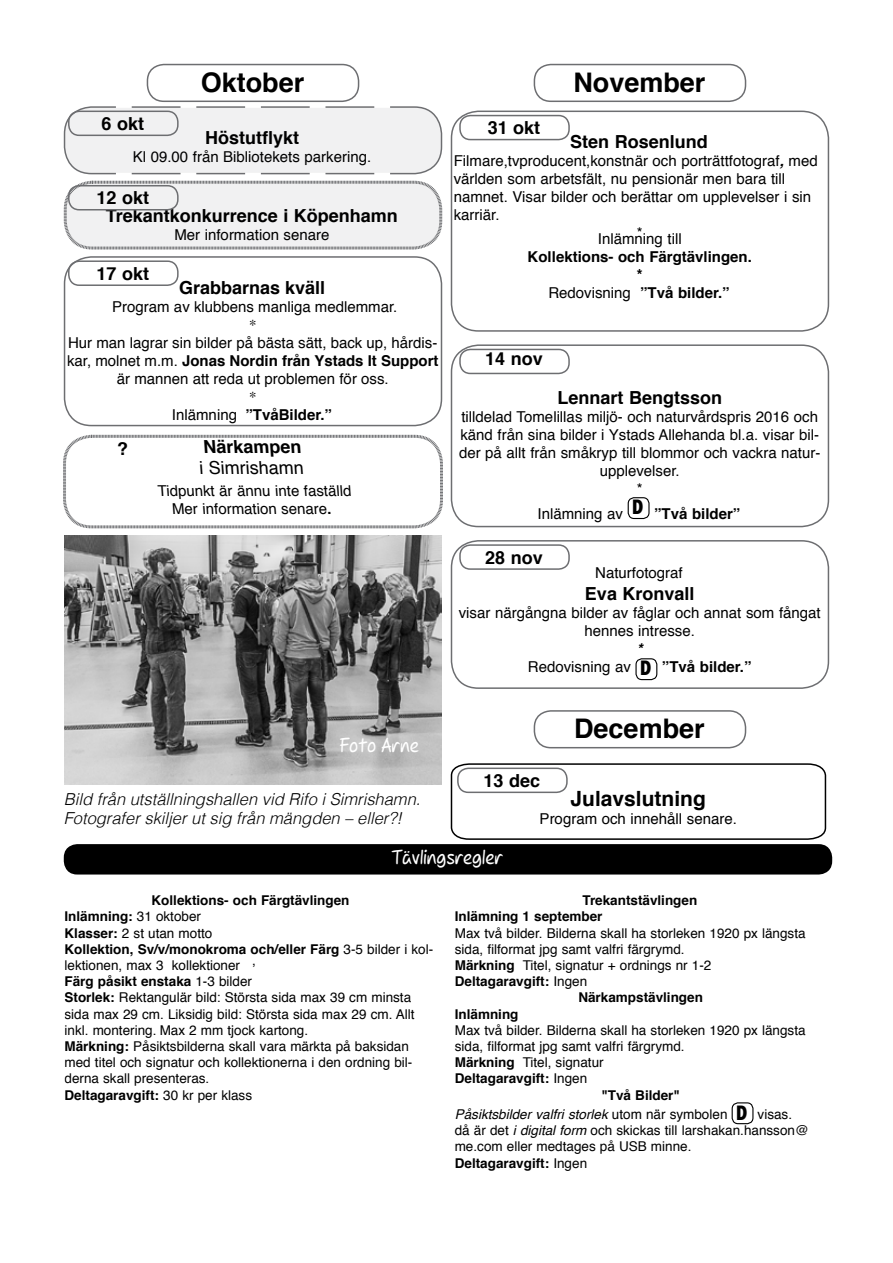
<style>
.page{position:relative;width:893px;height:1263px;background:#fff}
.page>*{position:absolute;margin:0;border:0;box-sizing:border-box;transform-origin:0 0}
.t1{font:700 27px "Helvetica";color:#000}
.t2{font:700 21px "Helvetica";color:#000}
.t3{font:700 18px "Helvetica";color:#000}
.t4{font:18px "Dupree";color:#fff}
.t5{font:18px "Helvetica";color:#000}
.t6{font:italic 300 16.5px/19.8px "Helvetica";color:#000}
.t7{font:15px/18px "Helvetica";color:#000;text-align:center}
.t8{font:700 15px/18px "Helvetica";color:#000;text-align:center}
.t9{font:15px "Times";color:#000}
.t10{font:13.5px/16.2px "Helvetica";color:#000}
.t11{font:700 13.5px/16.2px "Helvetica";color:#000}
.s1{font-weight:700}
.s2{font-weight:400}
.s3{font-weight:700;font-style:italic}
.s4{font-family:"Abadi";font-weight:800;font-stretch:condensed;font-size:21px}
.s5{font-style:italic}
</style>
<div class="page">
<div style="left:534px;top:64px;width:212px;height:38px;border:2px solid #6d6e71;border-radius:16px"></div>
<div style="left:628px;top:497px;width:22px;height:22px;border:1px solid #000;border-radius:6px"></div>
<div style="left:451px;top:344px;width:378px;height:183px;border:2px solid #6d6e71;border-radius:27px"></div>
<div style="left:459px;top:349px;width:111px;height:25px;border:2px solid #6d6e71;border-radius:10px"></div>
<div style="left:64px;top:844px;width:768px;height:30px;background:#000;border-radius:13px"></div>
<div style="left:635px;top:658px;width:22px;height:22px;border:1px solid #000;border-radius:6px"></div>
<div style="left:451px;top:540px;width:378px;height:149px;border:2px solid #6d6e71;border-radius:27px"></div>
<div style="left:459px;top:544px;width:111px;height:26px;border:2px solid #6d6e71;border-radius:10px"></div>
<div style="left:534px;top:710px;width:212px;height:38px;border:2px solid #6d6e71;border-radius:16px"></div>
<div style="left:451px;top:111px;width:378px;height:221px;border:2px solid #6d6e71;border-radius:27px"></div>
<div style="left:459px;top:115px;width:111px;height:25px;border:2px solid #6d6e71;border-radius:10px"></div>
<svg style="left:63px;top:434px;width:380px;height:95px"></svg>
<svg style="left:450px;top:763px;width:377px;height:77px"></svg>
<div style="left:457px;top:767px;width:111px;height:26px;border:2px solid #6d6e71;border-radius:10px"></div>
<div style="left:64px;top:256px;width:378px;height:170px;border:2px solid #6d6e71;border-radius:27px"></div>
<div style="left:68px;top:260px;width:111px;height:26px;border:2px solid #6d6e71;border-radius:10px"></div>
<div style="left:147px;top:64px;width:212px;height:38px;border:2px solid #6d6e71;border-radius:16px"></div>
<svg style="left:63px;top:106px;width:380px;height:144px"></svg>
<div style="left:732px;top:1102px;width:21px;height:22px;border:1px solid #000;border-radius:6px"></div>
<div style="left:63px;top:877px;width:765px;height:315px;border:2px solid #fff;border-radius:18px"></div>
<img style="left:64px;top:536px;width:378px;height:248px">
<div style="left:68px;top:111px;width:111px;height:25px;border:2px solid #6d6e71;border-radius:10px"></div>
<h1 class="t1" style="left:201px;top:60px;width:105px">Oktober</h1>
<p class="t3" style="left:102px;top:109px;width:44px">6 okt</p>
<p class="t3" style="left:205px;top:124px;width:95px">Höstutflykt</p>
<p class="t7" style="left:133px;top:149px;width:240px">Kl 09.00 från Bibliotekets parkering.</p>
<p class="t3" style="left:97px;top:184px;width:54px">12 okt</p>
<p class="t3" style="left:106px;top:202px;width:294px">Trekantkonkurrence i Köpenhamn</p>
<p class="t7" style="left:174px;top:227px;width:157px">Mer information senare</p>
<p class="t3" style="left:97px;top:259px;width:54px">17 okt</p>
<p class="t3" style="left:179px;top:273px;width:148px">Grabbarnas kväll</p>
<p class="t7" style="left:112px;top:298px;width:287px">Program av klubbens manliga medlemmar.</p>
<p class="t9" style="left:249px;top:311px;width:9px">*</p>
<p class="t7" style="left:67px;top:334px;width:373px">Hur man lagrar sin bilder på bästa sätt, back up, hårdis&shy;kar, molnet m.m. <span class="s1">Jonas Nordin från Ystads It Support </span>är mannen att reda ut problemen för oss.</p>
<p class="t9" style="left:249px;top:383px;width:9px">*</p>
<p class="t8" style="left:172px;top:406px;width:162px"><span class="s2">Inlämning</span> ”TvåBilder.”</p>
<p class="t3" style="left:117px;top:434px;width:12px">?</p>
<p class="t3" style="left:204px;top:432px;width:102px">Närkampen</p>
<p class="t5" style="left:200px;top:454px;width:108px">i Simrishamn</p>
<p class="t7" style="left:158px;top:482px;width:197px">Tidpunkt är ännu inte faställd<br>Mer information senare<span class="s1">.</span></p>
<h1 class="t1" style="left:573px;top:60px;width:134px">November</h1>
<p class="t3" style="left:488px;top:113px;width:54px">31 okt</p>
<p class="t3" style="left:570px;top:127px;width:139px">Sten Rosenlund</p>
<p class="t7" style="left:454px;top:152px;width:365px">Filmare,tvproducent,konstnär och porträttfotograf<span class="s3">,</span> med</p>
<p class="t7" style="left:454px;top:170px;width:333px">världen som arbetsfält, nu pensionär men bara till</p>
<p class="t7" style="left:454px;top:188px;width:359px">namnet. Visar bilder och berättar om upplevelser i sin</p>
<p class="t7" style="left:454px;top:206px;width:47px">karriär.</p>
<p class="t7" style="left:637px;top:224px;width:7px">*</p>
<p class="t7" style="left:598px;top:230px;width:85px">Inlämning till</p>
<p class="t8" style="left:528px;top:247px;width:226px">Kollektions- och Färgtävlingen. *<br><span class="s2">Redovisning</span> ”Två bilder.”</p>
<p class="t3" style="left:485px;top:344px;width:59px">14 nov</p>
<p class="t3" style="left:557px;top:383px;width:166px">Lennart Bengtsson</p>
<p class="t7" style="left:459px;top:408px;width:363px">tilldelad Tomelillas miljö- och naturvårdspris 2016 och känd från sina bilder i Ystads Allehanda bl.a. visar bil&shy;der på allt från småkryp till blommor och vackra natur&shy;upplevelser.<br>*</p>
<p class="t7" style="left:538px;top:505px;width:204px">Inlämning av <sup>D</sup> <span class="s1">”Två bilder”</span></p>
<p class="t3" style="left:485px;top:543px;width:59px">28 nov</p>
<p class="t7" style="left:595px;top:564px;width:89px">Naturfotograf</p>
<p class="t3" style="left:585px;top:579px;width:111px">Eva Kronvall</p>
<p class="t7" style="left:459px;top:604px;width:363px">visar närgångna bilder av fåglar och annat som fångat hennes intresse.</p>
<p class="t7" style="left:528px;top:640px;width:225px"><span class="s3">*<br></span>Redovisning av <span class="s4">D</span> <span class="s1">”Två bilder.”</span></p>
<p class="t4" style="left:340px;top:734px;width:81px">Foto Arne</p>
<p class="t6" style="left:64px;top:788px;width:358px">Bild från utställningshallen vid Rifo i Simrishamn.<br>Fotografer skiljer ut sig från mängden – eller?!</p>
<p class="t3" style="left:484px;top:766px;width:58px">13 dec</p>
<h1 class="t1" style="left:574px;top:707px;width:132px">December</h1>
<h2 class="t2" style="left:571px;top:781px;width:137px">Julavslutning</h2>
<p class="t7" style="left:540px;top:810px;width:199px">Program och innehåll senare.</p>
<p class="t4" style="left:392px;top:846px;width:113px">Tävlingsregler</p>
<p class="t11" style="left:65px;top:892px;width:370px;text-indent:87px">Kollektions- och Färgtävlingen<br>Inlämning: <span class="s2">31 oktober<br></span>Klasser: <span class="s2">2 st utan motto<br></span>Kollektion, Sv/v/monokroma och/eller Färg <span class="s2">3-5 bilder i kol&shy;lektionen, max 3 kollektioner<br></span>Färg påsikt enstaka <span class="s2">1-3 bilder</span></p>
<p class="t10" style="left:252px;top:953px;width:5px">,</p>
<p class="t10" style="left:65px;top:990px;width:352px"><span class="s1">Storlek:</span> Rektangulär bild: Största sida max 39 cm minsta sida max 29 cm. Liksidig bild: Största sida max 29 cm. Allt inkl. montering. Max 2 mm tjock kartong.<br><span class="s1">Märkning:</span> Påsiktsbilderna skall vara märkta på baksidan med titel och signatur och kollektionerna i den ordning bil&shy;derna skall presenteras.<br><span class="s1">Deltagaravgift:</span> 30 kr per klass</p>
<p class="t11" style="left:455px;top:892px;width:244px;text-indent:128px">Trekantstävlingen<br>Inlämning 1 september</p>
<p class="t10" style="left:455px;top:925px;width:352px">Max två bilder. Bilderna skall ha storleken 1920 px längsta</p>
<p class="t10" style="left:455px;top:941px;width:231px">sida, filformat jpg samt valfri färgrymd.</p>
<p class="t10" style="left:455px;top:957px;width:258px"><span class="s1">Märkning</span> Titel, signatur + ordnings nr 1-2</p>
<p class="t11" style="left:455px;top:973px;width:134px">Deltagaravgift: <span class="s2">Ingen</span></p>
<p class="t11" style="left:578px;top:990px;width:126px">Närkampstävlingen</p>
<p class="t11" style="left:455px;top:1006px;width:65px">Inlämning</p>
<p class="t10" style="left:455px;top:1022px;width:352px">Max två bilder. Bilderna skall ha storleken 1920 px längsta</p>
<p class="t10" style="left:455px;top:1038px;width:231px">sida, filformat jpg samt valfri färgrymd.</p>
<p class="t10" style="left:455px;top:1055px;width:150px"><span class="s1">Märkning</span> Titel, signatur</p>
<p class="t11" style="left:455px;top:1071px;width:134px">Deltagaravgift: <span class="s2">Ingen</span></p>
<p class="t11" style="left:601px;top:1087px;width:80px">"Två Bilder"</p>
<p class="t10" style="left:455px;top:1106px;width:355px"><span class="s5">Påsiktsbilder valfri storlek</span> utom när symbolen <span class="s4">D</span> visas. då är det <span class="s5">i digital form</span> och skickas till larshakan.hansson@ me.com eller medtages på USB minne.<br><span class="s1">Deltagaravgift:</span> Ingen</p>
</div>
